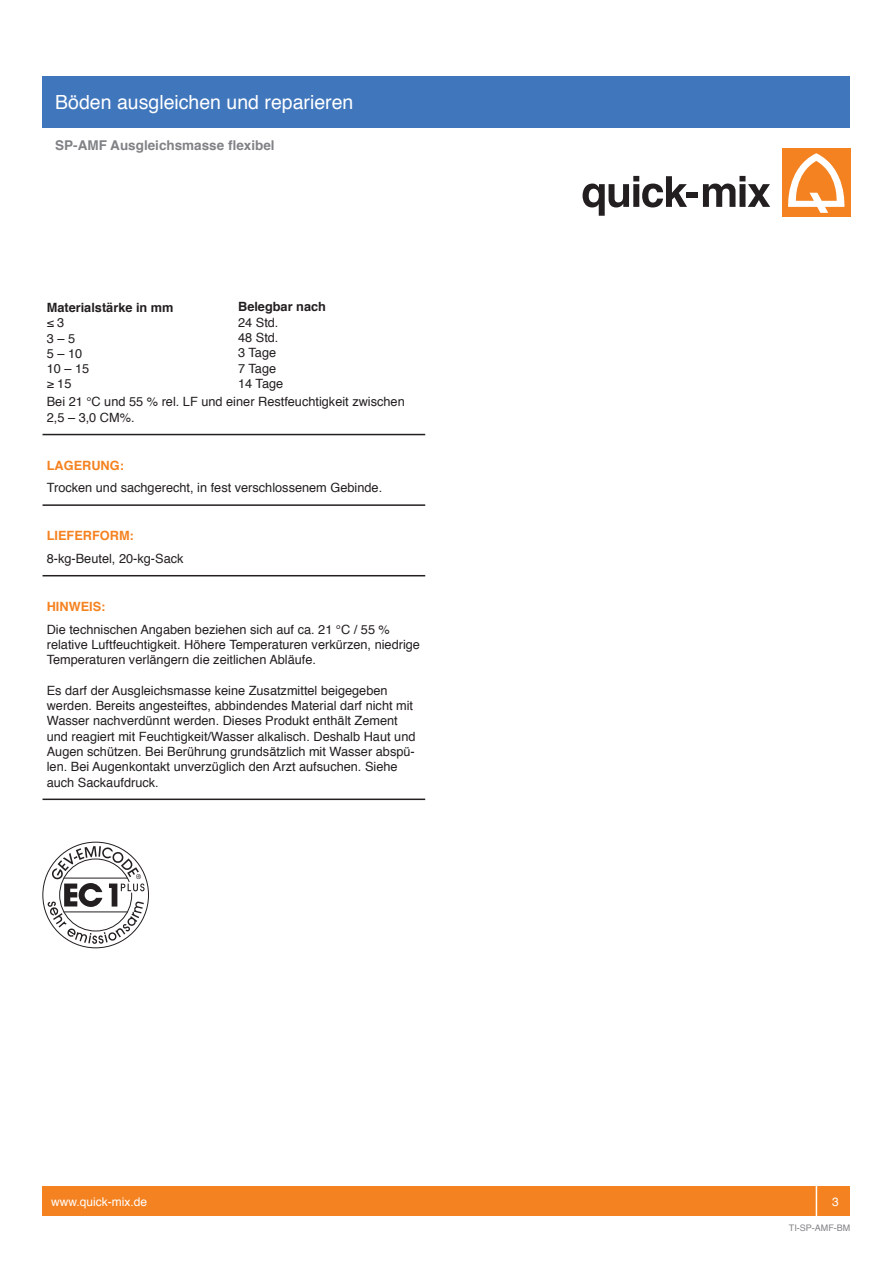
<style>
.page{position:relative;width:893px;height:1263px;background:#fff}
.page>*{position:absolute;margin:0;border:0;box-sizing:border-box;transform-origin:0 0}
.t1{font:19.5px "Helvetica";color:#fff}
.t2{font:700 13.5px "Helvetica";color:#808285}
.t3{font:12.75px/15.3px "Helvetica";color:#231f20}
.t4{font:700 12.75px "Helvetica";color:#231f20}
.t5{font:700 12.75px "Helvetica";color:#f58220}
.t6{font:12px "Helvetica";color:#fff}
.t7{font:9px "Helvetica";color:#808285}
</style>
<div class="page">
<div style="left:43px;top:77px;width:807px;height:51px;background:#4076bc"></div>
<svg style="left:583px;top:176px;width:104px;height:40px"></svg>
<div style="left:686px;top:192px;width:12px;height:6px;background:#231f20"></div>
<svg style="left:703px;top:176px;width:67px;height:31px"></svg>
<div style="left:782px;top:149px;width:68px;height:68px;background:#f58220"></div>
<svg style="left:788px;top:153px;width:57px;height:60px"></svg>
<div style="left:43px;top:1186px;width:807px;height:30px;background:#f58220"></div>
<div style="left:816px;top:1181px;width:39px;height:40px;border:2px solid #fff"></div>
<hr style="left:43px;top:434px;width:382px;height:1px;background:#231f20">
<hr style="left:43px;top:504px;width:382px;height:2px;background:#231f20">
<hr style="left:43px;top:575px;width:382px;height:1px;background:#231f20">
<hr style="left:43px;top:798px;width:382px;height:2px;background:#231f20">
<svg style="left:43px;top:842px;width:106px;height:106px"></svg>
<svg style="left:47px;top:846px;width:98px;height:98px"></svg>
<p class="t1" style="left:55px;top:87px;width:300px">Böden ausgleichen und reparieren</p>
<p class="t2" style="left:55px;top:135px;width:221px">SP-AMF Ausgleichsmasse flexibel</p>
<p class="t4" style="left:238px;top:297px;width:89px">Belegbar nach</p>
<p class="t3" style="left:238px;top:315px;width:42px">24 Std.</p>
<p class="t3" style="left:238px;top:330px;width:42px">48 Std.</p>
<p class="t3" style="left:238px;top:346px;width:40px">3 Tage</p>
<p class="t3" style="left:238px;top:361px;width:40px">7 Tage</p>
<p class="t3" style="left:238px;top:376px;width:47px">14 Tage</p>
<p class="t3" style="left:47px;top:395px;width:360px">Bei 21 °C und 55 % rel. LF und einer Restfeuchtigkeit zwischen<br>2,5 – 3,0 CM%.</p>
<p class="t5" style="left:47px;top:455px;width:79px">LAGERUNG:</p>
<p class="t3" style="left:47px;top:481px;width:337px">Trocken und sachgerecht, in fest verschlossenem Gebinde.</p>
<p class="t5" style="left:47px;top:525px;width:89px">LIEFERFORM:</p>
<p class="t3" style="left:47px;top:551px;width:138px">8-kg-Beutel, 20-kg-Sack</p>
<p class="t5" style="left:47px;top:596px;width:60px">HINWEIS:</p>
<p class="t3" style="left:47px;top:622px;width:375px">Die technischen Angaben beziehen sich auf ca. 21 °C / 55 % relative Luftfeuchtigkeit. Höhere Temperaturen verkürzen, niedrige<br>Temperaturen verlängern die zeitlichen Abläufe.</p>
<p class="t3" style="left:47px;top:683px;width:370px">Es darf der Ausgleichsmasse keine Zusatzmittel beigegeben werden. Bereits angesteiftes, abbindendes Material darf nicht mit Wasser nachverdünnt werden. Dieses Produkt enthält Zement und reagiert mit Feuchtigkeit/Wasser alkalisch. Deshalb Haut und Augen schützen. Bei Berührung grundsätzlich mit Wasser abspü&shy;len. Bei Augenkontakt unverzüglich den Arzt aufsuchen. Siehe auch Sackaufdruck.</p>
<p class="t4" style="left:47px;top:297px;width:128px">Materialstärke in mm</p>
<p class="t3" style="left:47px;top:315px;width:19px">≤ 3</p>
<p class="t3" style="left:47px;top:331px;width:30px">3 – 5</p>
<p class="t3" style="left:47px;top:346px;width:37px">5 – 10</p>
<p class="t3" style="left:47px;top:361px;width:44px">10 – 15</p>
<p class="t3" style="left:47px;top:377px;width:26px">≥ 15</p>
<p class="t6" style="left:51px;top:1192px;width:98px">www.quick-mix.de</p>
<p class="t6" style="left:832px;top:1192px;width:8px">3</p>
<p class="t7" style="left:789px;top:1221px;width:63px">TI-SP-AMF-BM</p>
</div>
